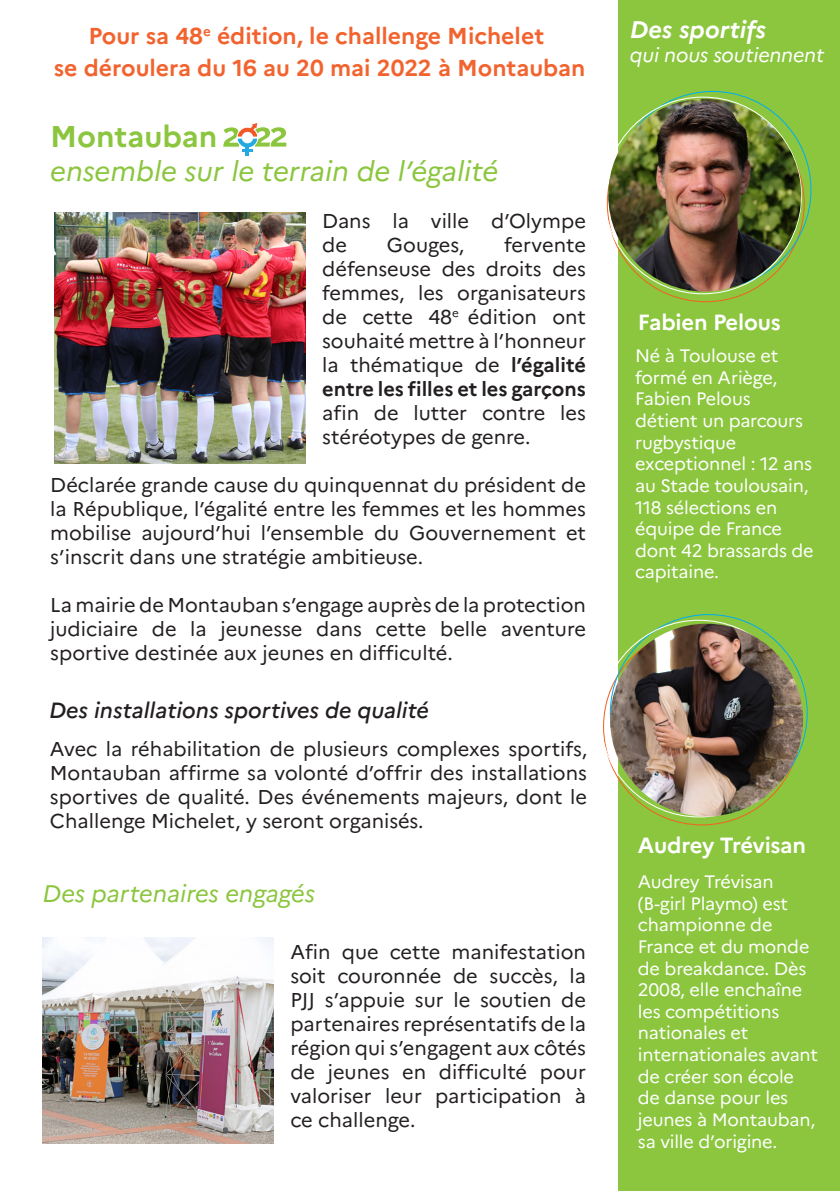
<style>
.page{position:relative;width:840px;height:1191px;background:#fff}
.page>*{position:absolute;margin:0;border:0;box-sizing:border-box;transform-origin:0 0}
.t1{font:700 30px "Marianne";color:#8bc63e}
.t2{font:italic 28px "Marianne";color:#8bc63e}
.t3{font:italic 24px "Marianne";color:#8bc63e}
.t4{font:italic 700 24px "Marianne";color:#fff}
.t5{font:700 23px "Marianne";color:#f2642f}
.t6{font:italic 500 22px "Marianne";color:#231f20}
.t7{font:700 22px "Marianne";letter-spacing:-.01em;color:#fff}
.t8{font:20px/24px "Marianne";color:#231f20;text-align:justify}
.t9{font:italic 20px "Marianne";letter-spacing:-.01em;color:#fff}
.t10{font:18px/21.6px "Marianne";letter-spacing:-.01em;color:#fff}
.s1{font-weight:700}
</style>
<div class="page">
<svg style="left:222px;top:123px;width:65px;height:33px"></svg>
<div style="left:618px;top:0;width:221px;height:1191px;background:#8bc63e"></div>
<img style="left:54px;top:213px;width:251px;height:250px">
<img style="left:42px;top:938px;width:231px;height:205px">
<img style="left:608px;top:99px;width:192px;height:192px;border-radius:96px">
<img style="left:609px;top:623px;width:193px;height:193px;border-radius:96px">
<p class="t5" style="left:89px;top:22px;width:457px">Pour sa 48<sup>e</sup> édition, le challenge Michelet</p>
<p class="t5" style="left:54px;top:54px;width:532px">se déroulera du 16 au 20 mai 2022 à Montauban</p>
<p class="t1" style="left:50px;top:118px;width:168px">Montauban</p>
<p class="t2" style="left:50px;top:154px;width:449px">ensemble sur le terrain de l’égalité</p>
<p class="t8" style="left:322px;top:209px;width:265px">Dans la ville d’Olympe de</p>
<p class="t8" style="left:322px;top:233px;width:265px;text-indent:182px">fervente défenseuse des droits des femmes, les organisateurs de cette 48<sup>e</sup> édition ont souhaité mettre à l’honneur la thématique de <span class="s1">l’égalité entre les filles et les garçons </span>afin de lutter contre les stéréotypes de genre.</p>
<p class="t8" style="left:50px;top:473px;width:537px">Déclarée grande cause du quinquennat du président de la République, l’égalité entre les femmes et les hommes mobilise aujourd’hui l’ensemble du Gouvernement et s’inscrit dans une stratégie ambitieuse.</p>
<p class="t8" style="left:50px;top:593px;width:537px">La mairie de Montauban s’engage auprès de la protection judiciaire de la jeunesse dans cette belle aventure sportive destinée aux jeunes en difficulté.</p>
<p class="t8" style="left:387px;top:233px;width:79px">Gouges,</p>
<p class="t6" style="left:49px;top:697px;width:381px">Des installations sportives de qualité</p>
<p class="t8" style="left:50px;top:737px;width:538px">Avec la réhabilitation de plusieurs complexes sportifs, Montauban affirme sa volonté d’offrir des installations sportives de qualité. Des événements majeurs, dont le Challenge Michelet, y seront organisés.</p>
<p class="t3" style="left:43px;top:879px;width:274px">Des partenaires engagés</p>
<p class="t8" style="left:290px;top:939px;width:297px">Afin que cette manifestation soit couronnée de succès, la PJJ s’appuie sur le soutien de partenaires représentatifs de la région qui s’engagent aux côtés de jeunes en difficulté pour valoriser leur participation à ce challenge.</p>
<p class="t4" style="left:629px;top:15px;width:137px">Des sportifs</p>
<p class="t9" style="left:629px;top:43px;width:196px">qui nous soutiennent</p>
<p class="t7" style="left:637px;top:308px;width:144px">Fabien Pelous</p>
<p class="t10" style="left:634px;top:345px;width:180px">Né à Toulouse et formé en Ariège,<br>Fabien Pelous détient un parcours rugbystique exceptionnel : 12 ans au Stade toulousain,<br>118 sélections en équipe de France dont 42 brassards de capitaine.</p>
<p class="t7" style="left:637px;top:832px;width:169px">Audrey Trévisan</p>
<p class="t10" style="left:637px;top:871px;width:182px">Audrey Trévisan (B-girl Playmo) est championne de<br>France et du monde de breakdance. Dès<br>2008, elle enchaîne les compétitions nationales et internationales avant de créer son école de danse pour les jeunes à Montauban, sa ville d’origine.</p>
</div>
